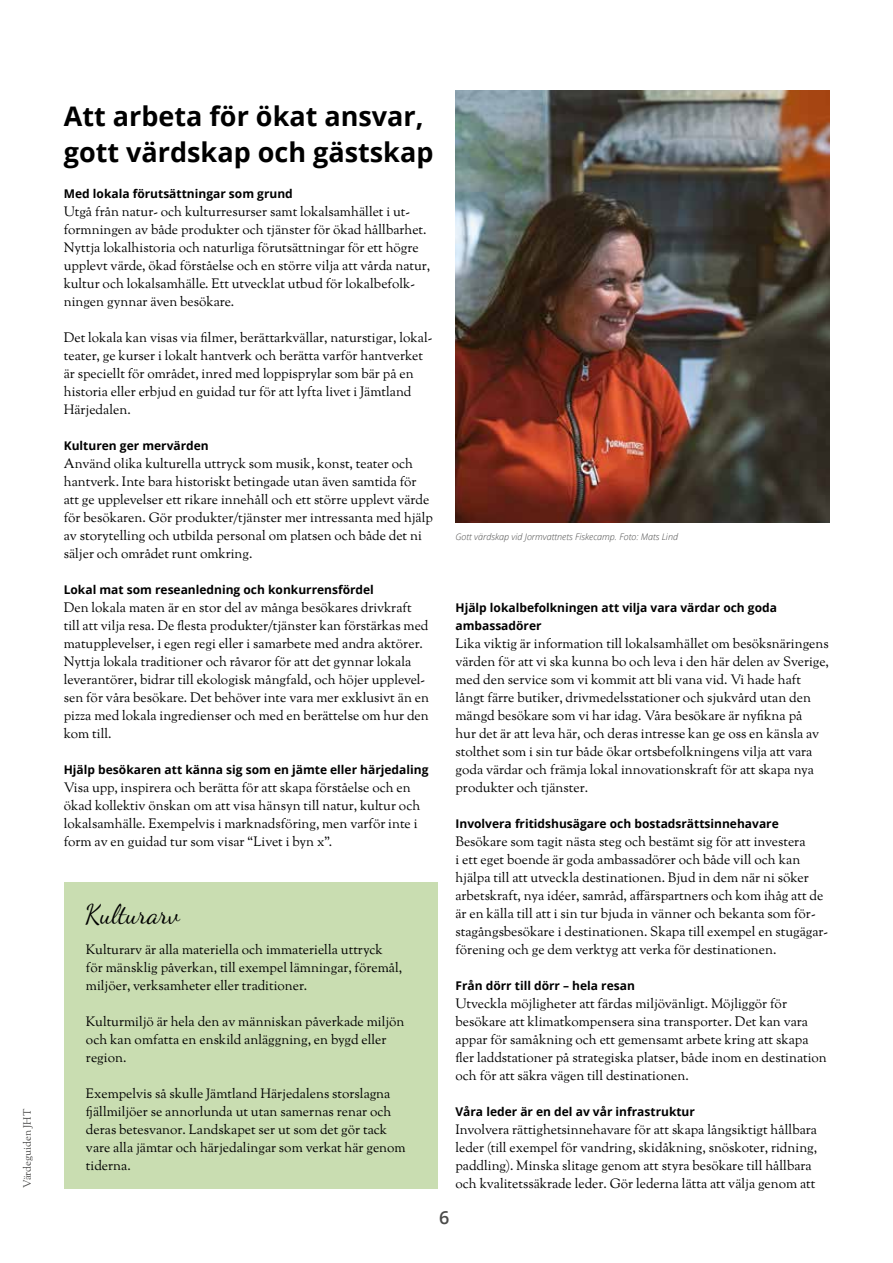
<style>
.page{position:relative;width:893px;height:1263px;background:#fff}
.page>*{position:absolute;margin:0;border:0;box-sizing:border-box;transform-origin:0 0}
.t1{font:700 27px/36px "Open Sans";color:#000}
.t2{font:27px "Dancing Script OT";color:#000}
.t3{font:600 18px "Open Sans";color:#4a4a49}
.t4{font:13.5px/18px "OFL Goudy St M";color:#000}
.t5{font:700 12px/18px "Open Sans";color:#000}
.t6{font:10.5px "OFL Goudy St M";color:#4a4a49}
.t7{font:italic 300 9px "Open Sans";color:#4a4a49}
</style>
<div class="page">
<div style="left:64px;top:882px;width:373px;height:306px;background:#c9ddb1"></div>
<img style="left:455px;top:90px;width:374px;height:432px">
<p class="t6" style="left:21px;top:1188px;width:81px;rotate:-90deg">Värdeguiden JHT</p>
<h1 class="t1" style="left:64px;top:98px;width:371px">Att arbeta för ökat ansvar, gott värdskap och gästskap</h1>
<p class="t5" style="left:64px;top:184px;width:231px">Med lokala förutsättningar som grund</p>
<p class="t4" style="left:64px;top:203px;width:368px">Utgå från natur- och kulturresurser samt lokalsamhället i ut&shy;formningen av både produkter och tjänster för ökad hållbarhet.<br>Nyttja lokalhistoria och naturliga förutsättningar för ett högre upplevt värde, ökad förståelse och en större vilja att vårda natur, kultur och lokalsamhälle. Ett utvecklat utbud för lokalbefolk&shy;ningen gynnar även besökare.</p>
<p class="t4" style="left:64px;top:329px;width:370px">Det lokala kan visas via filmer, berättarkvällar, naturstigar, lokal&shy;teater, ge kurser i lokalt hantverk och berätta varför hantverket är speciellt för området, inred med loppisprylar som bär på en historia eller erbjud en guidad tur för att lyfta livet i Jämtland Härjedalen.</p>
<p class="t5" style="left:64px;top:436px;width:147px">Kulturen ger mervärden</p>
<p class="t4" style="left:64px;top:455px;width:371px">Använd olika kulturella uttryck som musik, konst, teater och hantverk. Inte bara historiskt betingade utan även samtida för att ge upplevelser ett rikare innehåll och ett större upplevt värde för besökaren. Gör produkter/tjänster mer intressanta med hjälp av storytelling och utbilda personal om platsen och både det ni säljer och området runt omkring.</p>
<p class="t5" style="left:64px;top:580px;width:312px">Lokal mat som reseanledning och konkurrensfördel</p>
<p class="t4" style="left:64px;top:599px;width:367px">Den lokala maten är en stor del av många besökares drivkraft till att vilja resa. De flesta produkter/tjänster kan förstärkas med matupplevelser, i egen regi eller i samarbete med andra aktörer.<br>Nyttja lokala traditioner och råvaror för att det gynnar lokala leverantörer, bidrar till ekologisk mångfald, och höjer upplevel&shy;sen för våra besökare. Det behöver inte vara mer exklusivt än en pizza med lokala ingredienser och med en berättelse om hur den kom till.</p>
<p class="t5" style="left:64px;top:760px;width:366px">Hjälp besökaren att känna sig som en jämte eller härjedaling</p>
<p class="t4" style="left:64px;top:779px;width:358px">Visa upp, inspirera och berätta för att skapa förståelse och en ökad kollektiv önskan om att visa hänsyn till natur, kultur och lokalsamhälle. Exempelvis i marknadsföring, men varför inte i form av en guidad tur som visar “Livet i byn x”.</p>
<h1 class="t2" style="left:86px;top:898px;width:96px">Kulturarv</h1>
<p class="t4" style="left:86px;top:941px;width:318px">Kulturarv är alla materiella och immateriella uttryck för mänsklig påverkan, till exempel lämningar, föremål, miljöer, verksamheter eller traditioner.</p>
<p class="t4" style="left:86px;top:1013px;width:320px">Kulturmiljö är hela den av människan påverkade miljön och kan omfatta en enskild anläggning, en bygd eller region.</p>
<p class="t4" style="left:86px;top:1085px;width:321px">Exempelvis så skulle Jämtland Härjedalens storslagna fjällmiljöer se annorlunda ut utan samernas renar och deras betesvanor. Landskapet ser ut som det gör tack vare alla jämtar och härjedalingar som verkat här genom tiderna.</p>
<p class="t7" style="left:455px;top:531px;width:224px">Gott värdskap vid Jormvattnets Fiskecamp. Foto: Mats Lind</p>
<p class="t5" style="left:455px;top:598px;width:323px">Hjälp lokalbefolkningen att vilja vara värdar och goda ambassadörer</p>
<p class="t4" style="left:455px;top:635px;width:375px">Lika viktig är information till lokalsamhället om besöksnäringens värden för att vi ska kunna bo och leva i den här delen av Sverige, med den service som vi kommit att bli vana vid. Vi hade haft långt färre butiker, drivmedelsstationer och sjukvård utan den mängd besökare som vi har idag. Våra besökare är nyfikna på<br>hur det är att leva här, och deras intresse kan ge oss en känsla av stolthet som i sin tur både ökar ortsbefolkningens vilja att vara goda värdar och främja lokal innovationskraft för att skapa nya produkter och tjänster.</p>
<p class="t5" style="left:455px;top:814px;width:325px">Involvera fritidshusägare och bostadsrättsinnehavare</p>
<p class="t4" style="left:455px;top:833px;width:374px">Besökare som tagit nästa steg och bestämt sig för att investera<br>i ett eget boende är goda ambassadörer och både vill och kan hjälpa till att utveckla destinationen. Bjud in dem när ni söker arbetskraft, nya idéer, samråd, affärspartners och kom ihåg att de är en källa till att i sin tur bjuda in vänner och bekanta som för&shy;stagångsbesökare i destinationen. Skapa till exempel en stugägar&shy;förening och ge dem verktyg att verka för destinationen.</p>
<p class="t5" style="left:455px;top:976px;width:181px">Från dörr till dörr – hela resan</p>
<p class="t4" style="left:455px;top:995px;width:373px">Utveckla möjligheter att färdas miljövänligt. Möjliggör för besökare att klimatkompensera sina transporter. Det kan vara appar för samåkning och ett gemensamt arbete kring att skapa fler laddstationer på strategiska platser, både inom en destination och för att säkra vägen till destinationen.</p>
<p class="t5" style="left:455px;top:1102px;width:241px">Våra leder är en del av vår infrastruktur</p>
<p class="t4" style="left:455px;top:1121px;width:363px">Involvera rättighetsinnehavare för att skapa långsiktigt hållbara leder (till exempel för vandring, skidåkning, snöskoter, ridning, paddling). Minska slitage genom att styra besökare till hållbara och kvalitetssäkrade leder. Gör lederna lätta att välja genom att</p>
<h2 class="t3" style="left:439px;top:1205px;width:12px">6</h2>
</div>
